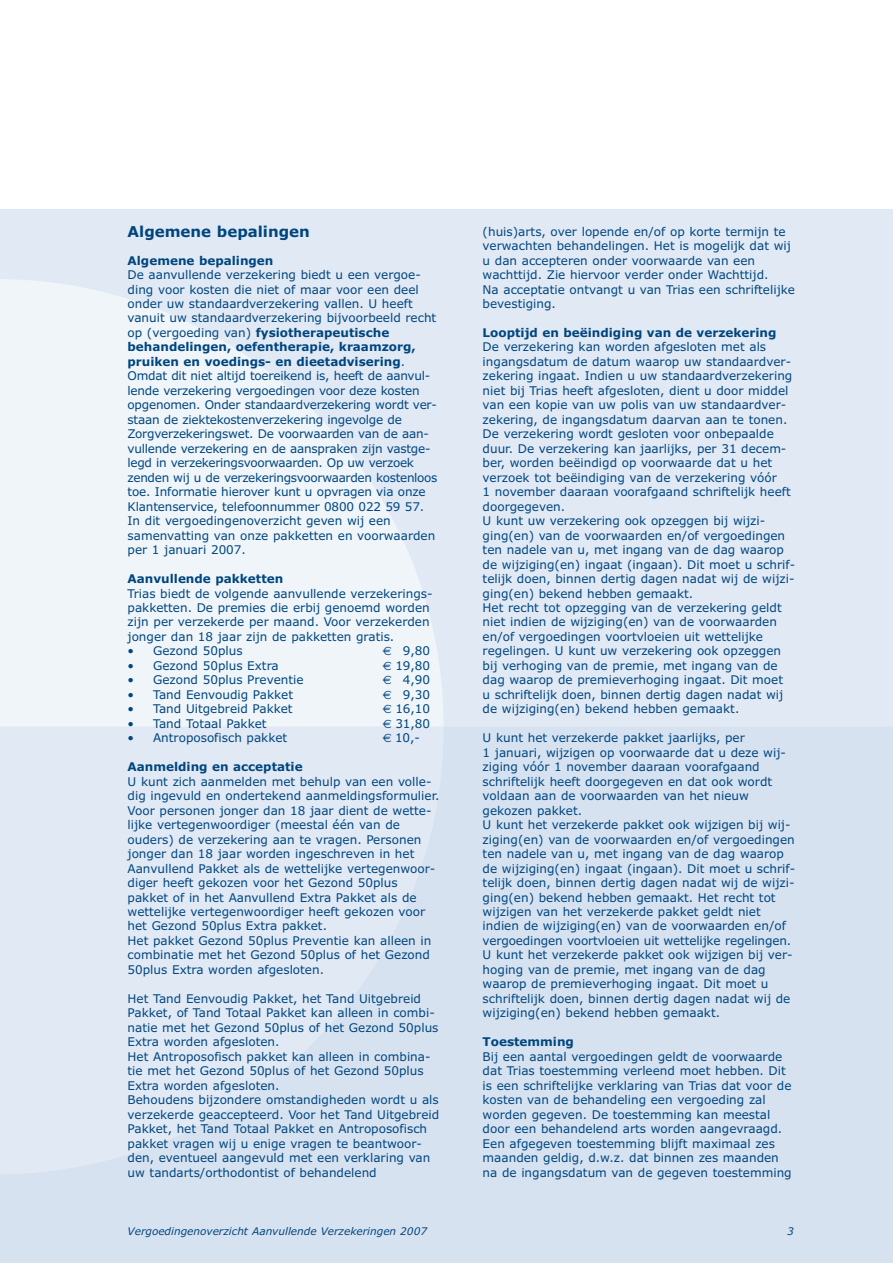
<style>
.page{position:relative;width:893px;height:1263px;background:#fff}
.page>*{position:absolute;margin:0;border:0;box-sizing:border-box;transform-origin:0 0}
.t1{font:700 15px "Verdana";color:#00467e}
.t2{font:12px/14.4px "Verdana";color:#00467e}
.t3{font:12px/14.4px "Verdana";letter-spacing:-.02em;color:#00467e}
.t4{font:700 12px "Verdana";color:#00467e}
.t5{font:italic 10.5px "Verdana";color:#00467e}
.s1{font-weight:700}
.s2{font-family:"Euro Sans"}
</style>
<div class="page">
<div style="left:0;top:202px;width:893px;height:1061px;background:#e1e9f5"></div>
<div style="left:0;top:202px;width:893px;height:7px;background:#fff"></div>
<svg style="left:0;top:279px;width:443px;height:447px;fill:#f0f5fa"></svg>
<p class="t1" style="left:128px;top:223px;width:184px">Algemene bepalingen</p>
<p class="t4" style="left:128px;top:253px;width:147px">Algemene bepalingen</p>
<p class="t3" style="left:128px;top:268px;width:311px">De aanvullende verzekering biedt u een vergoe&shy;ding voor kosten die niet of maar voor een deel onder uw standaardverzekering vallen. U heeft vanuit uw standaardverzekering bijvoorbeeld recht op (vergoeding van) <span class="s1">fysiotherapeutische behandelingen, oefentherapie, kraamzorg, pruiken en voedings- en dieetadvisering</span>.<br>Omdat dit niet altijd toereikend is, heeft de aanvul&shy;lende verzekering vergoedingen voor deze kosten opgenomen. Onder standaardverzekering wordt ver&shy;staan de ziektekostenverzekering ingevolge de Zorgverzekeringswet. De voorwaarden van de aan&shy;vullende verzekering en de aanspraken zijn vastge&shy;legd in verzekeringsvoorwaarden. Op uw verzoek zenden wij u de verzekeringsvoorwaarden kostenloos toe. Informatie hierover kunt u opvragen via onze Klantenservice, telefoonnummer 0800 022 59 57.<br>In dit vergoedingenoverzicht geven wij een samenvatting van onze pakketten en voorwaarden per 1 januari 2007.</p>
<p class="t4" style="left:128px;top:572px;width:157px">Aanvullende pakketten</p>
<p class="t2" style="left:128px;top:586px;width:306px">Trias biedt de volgende aanvullende verzekerings&shy;pakketten. De premies die erbij genoemd worden zijn per verzekerde per maand. Voor verzekerden jonger dan 18 jaar zijn de pakketten gratis.</p>
<p class="t2" style="left:128px;top:644px;width:117px">• Gezond 50plus</p>
<p class="t2" style="left:383px;top:644px;width:49px"><span class="s2">€</span> 9,80</p>
<p class="t2" style="left:128px;top:658px;width:153px">• Gezond 50plus Extra</p>
<p class="t2" style="left:383px;top:658px;width:49px"><span class="s2">€</span> 19,80</p>
<p class="t2" style="left:128px;top:673px;width:178px">• Gezond 50plus Preventie</p>
<p class="t2" style="left:383px;top:673px;width:49px"><span class="s2">€</span> 4,90</p>
<p class="t2" style="left:128px;top:687px;width:167px">• Tand Eenvoudig Pakket</p>
<p class="t2" style="left:383px;top:687px;width:49px"><span class="s2">€</span> 9,30</p>
<p class="t2" style="left:128px;top:702px;width:167px">• Tand Uitgebreid Pakket</p>
<p class="t2" style="left:383px;top:702px;width:49px"><span class="s2">€</span> 16,10</p>
<p class="t2" style="left:128px;top:716px;width:140px">• Tand Totaal Pakket</p>
<p class="t2" style="left:383px;top:716px;width:49px"><span class="s2">€</span> 31,80</p>
<p class="t2" style="left:128px;top:731px;width:161px">• Antroposofisch pakket</p>
<p class="t2" style="left:383px;top:731px;width:39px"><span class="s2">€</span> 10,-</p>
<p class="t4" style="left:128px;top:760px;width:177px">Aanmelding en acceptatie</p>
<p class="t2" style="left:128px;top:774px;width:313px">U kunt zich aanmelden met behulp van een volle&shy;dig ingevuld en ondertekend aanmeldingsformulier.<br>Voor personen jonger dan 18 jaar dient de wette&shy;lijke vertegenwoordiger (meestal één van de ouders) de verzekering aan te vragen. Personen jonger dan 18 jaar worden ingeschreven in het Aanvullend Pakket als de wettelijke vertegenwoor&shy;diger heeft gekozen voor het Gezond 50plus pakket of in het Aanvullend Extra Pakket als de wettelijke vertegenwoordiger heeft gekozen voor het Gezond 50plus Extra pakket.<br>Het pakket Gezond 50plus Preventie kan alleen in combinatie met het Gezond 50plus of het Gezond 50plus Extra worden afgesloten.</p>
<p class="t2" style="left:128px;top:991px;width:313px">Het Tand Eenvoudig Pakket, het Tand Uitgebreid Pakket, of Tand Totaal Pakket kan alleen in combi&shy;natie met het Gezond 50plus of het Gezond 50plus Extra worden afgesloten.<br>Het Antroposofisch pakket kan alleen in combina&shy;tie met het Gezond 50plus of het Gezond 50plus Extra worden afgesloten.<br>Behoudens bijzondere omstandigheden wordt u als verzekerde geaccepteerd. Voor het Tand Uitgebreid Pakket, het Tand Totaal Pakket en Antroposofisch pakket vragen wij u enige vragen te beantwoor&shy;den, eventueel aangevuld met een verklaring van uw tandarts/orthodontist of behandelend</p>
<p class="t2" style="left:483px;top:224px;width:314px">(huis)arts, over lopende en/of op korte termijn te verwachten behandelingen. Het is mogelijk dat wij u dan accepteren onder voorwaarde van een wachttijd. Zie hiervoor verder onder Wachttijd.<br>Na acceptatie ontvangt u van Trias een schriftelijke bevestiging.</p>
<p class="t4" style="left:483px;top:326px;width:295px">Looptijd en beëindiging van de verzekering</p>
<p class="t2" style="left:483px;top:340px;width:314px">De verzekering kan worden afgesloten met als ingangsdatum de datum waarop uw standaardver&shy;zekering ingaat. Indien u uw standaardverzekering niet bij Trias heeft afgesloten, dient u door middel van een kopie van uw polis van uw standaardver&shy;zekering, de ingangsdatum daarvan aan te tonen.<br>De verzekering wordt gesloten voor onbepaalde duur. De verzekering kan jaarlijks, per 31 decem&shy;ber, worden beëindigd op voorwaarde dat u het verzoek tot beëindiging van de verzekering vóór<br>1 november daaraan voorafgaand schriftelijk heeft doorgegeven.<br>U kunt uw verzekering ook opzeggen bij wijzi&shy;ging(en) van de voorwaarden en/of vergoedingen ten nadele van u, met ingang van de dag waarop de wijziging(en) ingaat (ingaan). Dit moet u schrif&shy;telijk doen, binnen dertig dagen nadat wij de wijzi&shy;ging(en) bekend hebben gemaakt.<br>Het recht tot opzegging van de verzekering geldt niet indien de wijziging(en) van de voorwaarden en/of vergoedingen voortvloeien uit wettelijke regelingen. U kunt uw verzekering ook opzeggen bij verhoging van de premie, met ingang van de dag waarop de premieverhoging ingaat. Dit moet<br>u schriftelijk doen, binnen dertig dagen nadat wij de wijziging(en) bekend hebben gemaakt.</p>
<p class="t2" style="left:483px;top:731px;width:314px">U kunt het verzekerde pakket jaarlijks, per<br>1 januari, wijzigen op voorwaarde dat u deze wij&shy;ziging vóór 1 november daaraan voorafgaand schriftelijk heeft doorgegeven en dat ook wordt voldaan aan de voorwaarden van het nieuw gekozen pakket.<br>U kunt het verzekerde pakket ook wijzigen bij wij&shy;ziging(en) van de voorwaarden en/of vergoedingen ten nadele van u, met ingang van de dag waarop de wijziging(en) ingaat (ingaan). Dit moet u schrif&shy;telijk doen, binnen dertig dagen nadat wij de wijzi&shy;ging(en) bekend hebben gemaakt. Het recht tot wijzigen van het verzekerde pakket geldt niet indien de wijziging(en) van de voorwaarden en/of vergoedingen voortvloeien uit wettelijke regelingen.<br>U kunt het verzekerde pakket ook wijzigen bij ver&shy;hoging van de premie, met ingang van de dag waarop de premieverhoging ingaat. Dit moet u schriftelijk doen, binnen dertig dagen nadat wij de wijziging(en) bekend hebben gemaakt.</p>
<p class="t4" style="left:483px;top:1035px;width:93px">Toestemming</p>
<p class="t2" style="left:483px;top:1049px;width:311px">Bij een aantal vergoedingen geldt de voorwaarde dat Trias toestemming verleend moet hebben. Dit is een schriftelijke verklaring van Trias dat voor de kosten van de behandeling een vergoeding zal worden gegeven. De toestemming kan meestal door een behandelend arts worden aangevraagd.<br>Een afgegeven toestemming blijft maximaal zes maanden geldig, d.w.z. dat binnen zes maanden na de ingangsdatum van de gegeven toestemming</p>
<p class="t5" style="left:128px;top:1225px;width:301px">Vergoedingenoverzicht Aanvullende Verzekeringen 2007</p>
<p class="t5" style="left:787px;top:1225px;width:8px">3</p>
</div>
